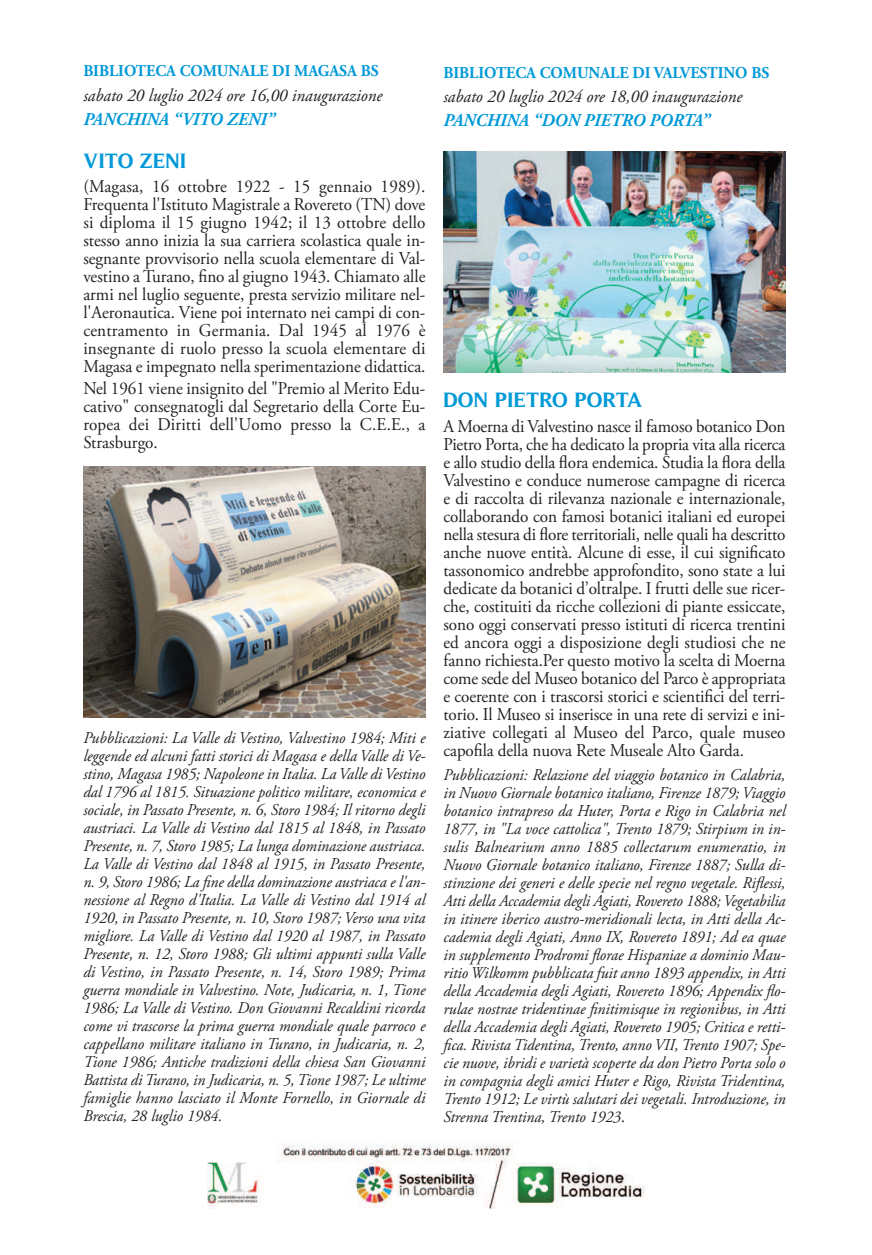
<style>
.page{position:relative;width:872px;height:1255px;background:#fff}
.page>*{position:absolute;margin:0;border:0;box-sizing:border-box;transform-origin:0 0}
.t1{font:700 21px "Timeless";color:#0099d8}
.t2{font:18px/18px "Adobe Garamond Pro";letter-spacing:-.005em;color:#231f20;text-align:justify;scale:.95 1}
.t3{font:italic 18px "Adobe Garamond Pro";color:#231f20;scale:.95 1}
.t4{font:italic 700 18px "Adobe Garamond Pro";color:#0099d8;scale:.95 1}
.t5{font:italic 16.5px/18px "Adobe Garamond Pro";color:#231f20;text-align:justify;scale:.95 1}
.t6{font:700 16.5px "Adobe Garamond Pro";color:#0099d8;scale:.95 1}
.s1{font-style:normal}
</style>
<div class="page">
<img style="left:83px;top:466px;width:342px;height:251px">
<img style="left:207px;top:1140px;width:438px;height:69px">
<img style="left:443px;top:151px;width:342px;height:221px">
<p class="t6" style="left:83px;top:65px;width:312px">BIBLIOTECA COMUNALE DI MAGASA BS</p>
<p class="t3" style="left:83px;top:88px;width:316px">sabato 20 luglio 2024 ore 16,00 inaugurazione</p>
<p class="t4" style="left:83px;top:112px;width:203px">PANCHINA “VITO ZENI”</p>
<p class="t1" style="left:83px;top:148px;width:105px">VITO ZENI</p>
<p class="t2" style="left:83px;top:179px;width:362px">(Magasa, 16 ottobre 1922 - 15 gennaio 1989).<br>Frequenta l'Istituto Magistrale a Rovereto (TN) dove si diploma il 15 giugno 1942; il 13 ottobre dello stesso anno inizia la sua carriera scolastica quale in&shy;segnante provvisorio nella scuola elementare di Val&shy;vestino a Turano, fino al giugno 1943. Chiamato alle armi nel luglio seguente, presta servizio militare nel&shy;l'Aeronautica. Viene poi internato nei campi di con&shy;centramento in Germania. Dal 1945 al 1976 è insegnante di ruolo presso la scuola elementare di Magasa e impegnato nella sperimentazione didattica.</p>
<p class="t2" style="left:83px;top:381px;width:361px">Nel 1961 viene insignito del "Premio al Merito Edu&shy;cativo" consegnatogli dal Segretario della Corte Eu&shy;ropea dei Diritti dell'Uomo presso la C.E.E., a Strasburgo.</p>
<p class="t5" style="left:83px;top:730px;width:361px">Pubblicazioni: La Valle di Vestino, Valvestino 1984; Miti e leggende ed alcuni fatti storici di Magasa e della Valle di Ve&shy;stino, Magasa 1985; Napoleone in Italia. La Valle di Vestino dal 1796 al 1815. Situazione politico militare, economica e sociale, in Passato Presente, n. 6, Storo 1984; Il ritorno degli austriaci. La Valle di Vestino dal 1815 al 1848, in Passato Presente, n. 7, Storo 1985; La lunga dominazione austriaca.<br>La Valle di Vestino dal 1848 al 1915, in Passato Presente, n. 9, Storo 1986; La fine della dominazione austriaca e l'an&shy;nessione al Regno d'Italia. La Valle di Vestino dal 1914 al 1920, in Passato Presente, n. 10, Storo 1987; Verso una vita migliore. La Valle di Vestino dal 1920 al 1987, in Passato Presente, n. 12, Storo 1988; Gli ultimi appunti sulla Valle di Vestino, in Passato Presente, n. 14, Storo 1989; Prima guerra mondiale in Valvestino. Note, Judicaria, n. 1, Tione 1986; La Valle di Vestino. Don Giovanni Recaldini ricorda come vi trascorse la prima guerra mondiale quale parroco e cappellano militare italiano in Turano, in Judicaria, n. 2, Tione 1986; Antiche tradizioni della chiesa San Giovanni Battista di Turano, in Judicaria, n. 5, Tione 1987; Le ultime famiglie hanno lasciato il Monte Fornello, in Giornale di Brescia, 28 luglio 1984.</p>
<p class="t6" style="left:443px;top:66px;width:344px">BIBLIOTECA COMUNALE DI VALVESTINO BS</p>
<p class="t3" style="left:443px;top:89px;width:316px">sabato 20 luglio 2024 ore 18,00 inaugurazione</p>
<p class="t4" style="left:443px;top:113px;width:282px">PANCHINA “DON PIETRO PORTA”</p>
<p class="t1" style="left:443px;top:387px;width:201px">DON PIETRO PORTA</p>
<p class="t2" style="left:443px;top:418px;width:361px">A Moerna di Valvestino nasce il famoso botanico Don Pietro Porta, che ha dedicato la propria vita alla ricerca e allo studio della flora endemica. Studia la flora della Valvestino e conduce numerose campagne di ricerca e di raccolta di rilevanza nazionale e internazionale, collaborando con famosi botanici italiani ed europei nella stesura di flore territoriali, nelle quali ha descritto anche nuove entità. Alcune di esse, il cui significato tassonomico andrebbe approfondito, sono state a lui dedicate da botanici d’oltralpe. I frutti delle sue ricer&shy;che, costituiti da ricche collezioni di piante essiccate, sono oggi conservati presso istituti di ricerca trentini ed ancora oggi a disposizione degli studiosi che ne fanno richiesta.Per questo motivo la scelta di Moerna come sede del Museo botanico del Parco è appropriata e coerente con i trascorsi storici e scientifici del terri&shy;torio. Il Museo si inserisce in una rete di servizi e ini&shy;ziative collegati al Museo del Parco, quale museo capofila della nuova Rete Museale Alto Garda.</p>
<p class="t5" style="left:443px;top:767px;width:361px">Pubblicazioni: Relazione del viaggio botanico in Calabria, in Nuovo Giornale botanico italiano, Firenze 1879; Viaggio botanico intrapreso da Huter, Porta e Rigo in Calabria nel 1877, in "La voce cattolica", Trento 1879; Stirpium in in&shy;sulis Balnearium anno 1885 collectarum enumeratio, in Nuovo Giornale botanico italiano, Firenze 1887; Sulla di&shy;stinzione dei generi e delle specie nel regno vegetale. Riflessi, Atti della Accademia degli Agiati, Rovereto 1888; Vegetabilia in itinere iberico austro-meridionali lecta, in Atti della Ac&shy;cademia degli Agiati, Anno IX, Rovereto 1891; Ad ea quae in supplemento Prodromi florae Hispaniae a dominio Mau&shy;ritio Wilkomm pubblicata fuit anno 1893 appendix, in Atti della Accademia degli Agiati, Rovereto 1896; Appendix flo&shy;rulae nostrae tridentinae finitimisque in regionibus, in Atti della Accademia degli Agiati, Rovereto 1905; Critica e retti&shy;fica. Rivista Tidentina, Trento, anno VII, Trento 1907; Spe&shy;cie nuove, ibridi e varietà scoperte da don Pietro Porta solo o in compagnia degli amici Huter e Rigo, Rivista Tridentina, Trento 1912; Le virtù salutari dei vegetali. Introduzione, in Strenna Trentina, Trento 1923<span class="s1">.</span></p>
</div>
